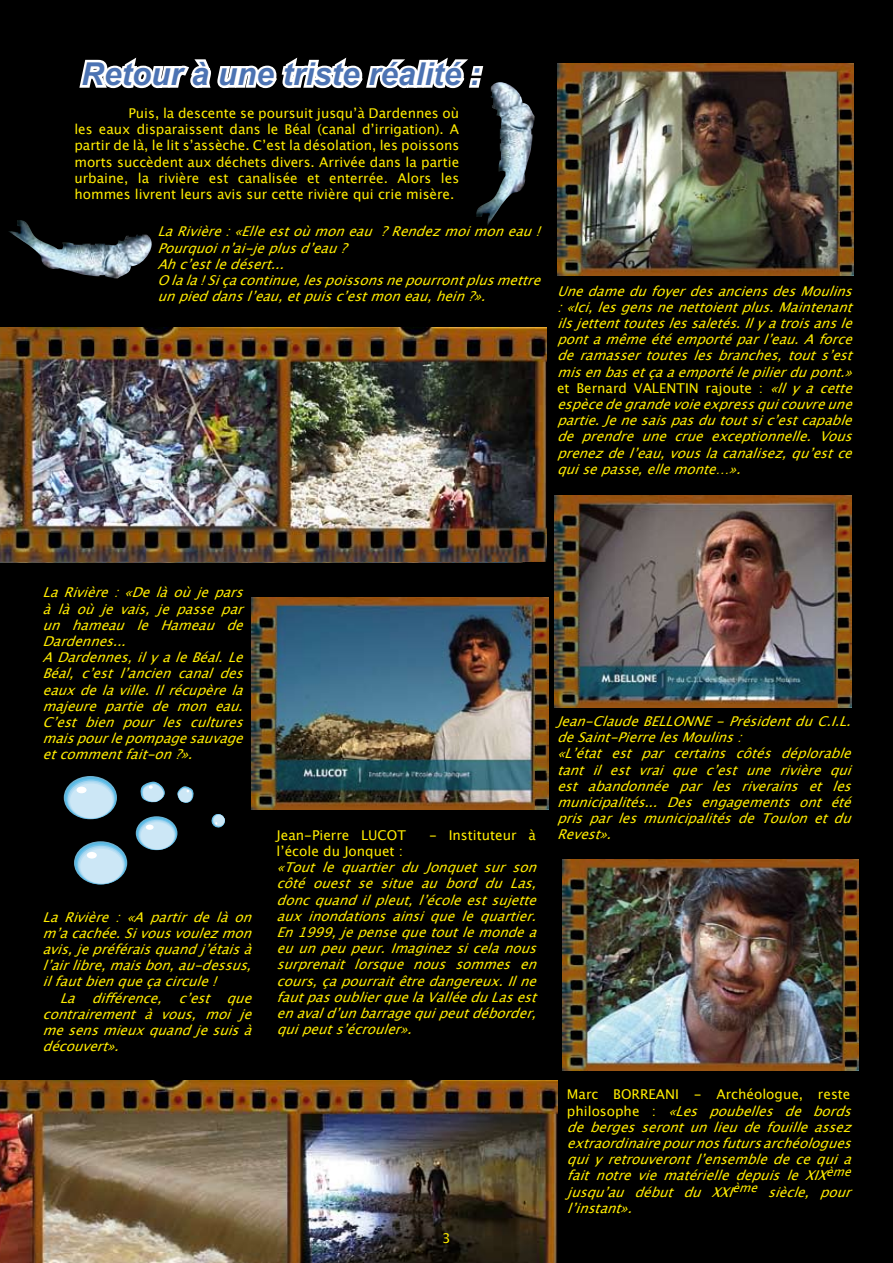
<style>
.page{position:relative;width:893px;height:1263px;background:#000}
.page>*{position:absolute;margin:0;border:0;box-sizing:border-box;transform-origin:0 0}
.t1{font:italic 700 31.5px "Arial";color:#4c73b3}
.t2{font:italic 13.5px/16.2px "Lucida Grande";color:#ffed00}
.t3{font:13.5px/16.2px "Lucida Grande";color:#ffed00;text-align:justify}
.s1{font-style:normal}
</style>
<div class="page">
<img style="left:0;top:1080px;width:557px;height:183px">
<svg style="left:79px;top:57px;width:405px;height:32px"></svg>
<svg style="left:64px;top:776px;width:53px;height:43px"></svg>
<div style="left:65px;top:777px;width:51px;height:42px;background:#56bbe7;border-radius:50%"></div>
<svg style="left:66px;top:779px;width:49px;height:40px"></svg>
<svg style="left:68px;top:780px;width:46px;height:38px"></svg>
<div style="left:69px;top:782px;width:44px;height:36px;background:#b9dff4;border-radius:50%"></div>
<div style="left:70px;top:783px;width:43px;height:35px;background:#cce7f6;border-radius:50%"></div>
<div style="left:77px;top:787px;width:10px;height:6px;background:#fff;border-radius:50%"></div>
<svg style="left:74px;top:841px;width:53px;height:43px"></svg>
<div style="left:75px;top:843px;width:51px;height:41px;background:#56bbe7;border-radius:50%"></div>
<svg style="left:77px;top:844px;width:48px;height:40px"></svg>
<svg style="left:78px;top:846px;width:47px;height:38px"></svg>
<div style="left:79px;top:847px;width:45px;height:36px;background:#b9dff4;border-radius:50%"></div>
<div style="left:80px;top:849px;width:43px;height:34px;background:#cce7f6;border-radius:50%"></div>
<div style="left:87px;top:852px;width:10px;height:6px;background:#fff;border-radius:50%"></div>
<svg style="left:140px;top:782px;width:25px;height:21px"></svg>
<svg style="left:177px;top:786px;width:17px;height:17px"></svg>
<svg style="left:211px;top:814px;width:14px;height:14px"></svg>
<svg style="left:136px;top:816px;width:41px;height:34px"></svg>
<svg style="left:137px;top:817px;width:40px;height:33px"></svg>
<svg style="left:138px;top:819px;width:38px;height:31px"></svg>
<svg style="left:139px;top:820px;width:36px;height:29px"></svg>
<div style="left:140px;top:821px;width:35px;height:28px;background:#b9dff4;border-radius:50%"></div>
<div style="left:141px;top:822px;width:33px;height:27px;background:#cce7f6;border-radius:50%"></div>
<div style="left:146px;top:825px;width:8px;height:5px;background:#fff;border-radius:50%"></div>
<img style="left:0;top:327px;width:546px;height:234px">
<img style="left:9px;top:220px;width:143px;height:59px">
<img style="left:476px;top:82px;width:59px;height:143px">
<img style="left:557px;top:64px;width:297px;height:211px">
<img style="left:555px;top:495px;width:297px;height:212px">
<img style="left:252px;top:597px;width:297px;height:212px">
<img style="left:562px;top:859px;width:297px;height:212px">
<h1 class="t1" style="left:81px;top:56px;width:401px">Retour à une triste réalité :</h1>
<p class="t3" style="left:74px;top:105px;width:386px;text-indent:54px">Puis, la descente se poursuit jusqu’à Dardennes où les eaux disparaissent dans le Béal (canal d’irrigation). A partir de là, le lit s’assèche. C’est la désolation, les poissons morts succèdent aux déchets divers. Arrivée dans la partie urbaine, la rivière est canalisée et enterrée. Alors les hommes livrent leurs avis sur cette rivière qui crie misère.</p>
<p class="t2" style="left:157px;top:224px;width:393px">La Rivière : «Elle est où mon eau? Rendez moi mon eau !<br>Pourquoi n’ai-je plus d’eau ?<br>Ah c’est le désert...<br>O la la ! Si ça continue, les poissons ne pourront plus mettre un pied dans l’eau, et puis c’est mon eau, hein ?».</p>
<p class="t2" style="left:557px;top:283px;width:305px;text-align:justify">Une dame du foyer des anciens des Moulins : «Ici, les gens ne nettoient plus. Maintenant ils jettent toutes les saletés. Il y a trois ans le pont a même été emporté par l’eau. A force de ramasser toutes les branches, tout s’est mis en bas et ça a emporté le pilier du pont.» <span class="s1">et Bernard VALENTIN rajoute :</span> «llyacette espèce de grande voie express qui couvre une partie. Je ne sais pas du tout si c’est capable de prendre une crue exceptionnelle. Vous prenez de l’eau, vous la canalisez, qu’est ce qui se passe, elle monte…».</p>
<p class="t2" style="left:43px;top:585px;width:211px">La Rivière : «De là où je pars à là où je vais, je passe par un hameau le Hameau de<br>Dardennes...<br>A Dardennes, il y a le Béal. Le<br>Béal, c’est l’ancien canal des eaux de la ville. Il récupère la majeure partie de mon eau.<br>C’est bien pour les cultures mais pour le pompage sauvage et comment fait-on ?».</p>
<p class="t2" style="left:557px;top:713px;width:304px">Jean-Claude BELLONNE - Président du C.I.L. de Saint-Pierre les Moulins :<br>«L’état est par certains côtés déplorable tant il est vrai que c’est une rivière qui est abandonnée par les riverains et les municipalités... Des engagements ont été pris par les municipalités de Toulon et du</p>
<p class="t2" style="left:43px;top:909px;width:219px;text-align:justify">La Rivière : «A partir de là on m’a cachée. Si vous voulez mon avis, je préférais quand j’étais à l’air libre, mais bon, au-dessus, il faut bien que ça circule !</p>
<p class="t2" style="left:43px;top:990px;width:219px;text-align:justify;text-indent:17px">La différence, c’est que contrairement à vous, moi je me sens mieux quand je suis à découvert».</p>
<p class="t3" style="left:277px;top:827px;width:131px">Jean-Pierre LUCOT</p>
<p class="t3" style="left:429px;top:827px;width:108px">- Instituteur à</p>
<p class="t2" style="left:557px;top:827px;width:65px">Revest».</p>
<p class="t3" style="left:277px;top:843px;width:128px">l’école du Jonquet :</p>
<p class="t2" style="left:277px;top:859px;width:270px;text-align:justify">«Tout le quartier du Jonquet sur son côté ouest se situe au bord du Las, donc quand il pleut, l’école est sujette aux inondations ainsi que le quartier.<br>En 1999, je pense que tout le monde a eu un peu peur. Imaginez si cela nous surprenait lorsque nous sommes en cours, ça pourrait être dangereux. Il ne faut pas oublier que la Vallée du Las est en aval d’un barrage qui peut déborder, qui peut s’écrouler».</p>
<p class="t3" style="left:442px;top:1230px;width:10px">3</p>
<p class="t2" style="left:567px;top:1087px;width:294px"><span class="s1">Marc BORREANI - Archéologue, reste p h i l o s o p h e :</span> «Les poubelles de bords de berges seront un lieu de fouille assez extraordinaire pour nos futurs archéologues qui y retrouveront l’ensemble de ce qui a fait notre vie matérielle depuis le XIX<sup>ème </sup>jusqu’au début du XXI<sup>ème</sup> siècle, pour l’instant».</p>
</div>
